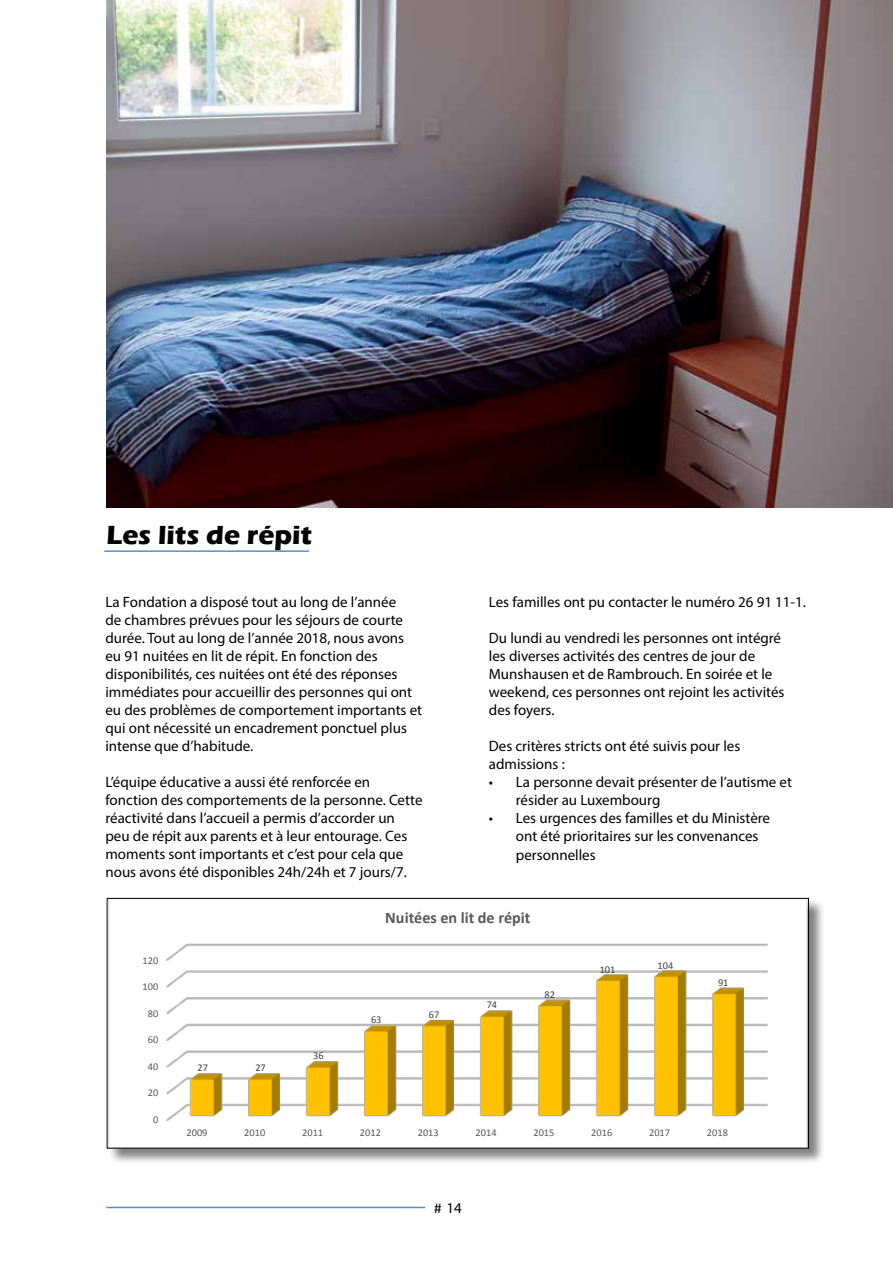
<style>
.page{position:relative;width:893px;height:1263px;background:#fff}
.page>*{position:absolute;margin:0;border:0;box-sizing:border-box;transform-origin:0 0}
.t1{font:700 27px "Eras ITC";color:#000}
.t2{font:700 16.2px "Calibri";color:#595959}
.t3{font:15px/18px "Myriad Pro";color:#000}
.t4{font:10.35px "Calibri";color:#595959}
.t5{font:10.35px "Calibri";color:#404040}
.s1{font-family:"Calibri"}
</style>
<div class="page">
<hr style="left:106px;top:1207px;width:319px;height:1px;background:#5091cd">
<img style="left:106px;top:0;width:787px;height:508px">
<hr style="left:104px;top:550px;width:205px;height:2px;background:#5091cd">
<div style="left:107px;top:898px;width:719px;height:267px;background:#000;opacity:.5"></div>
<div style="left:109px;top:899px;width:698px;height:249px;background:#fff"></div>
<img style="left:166px;top:943px;width:602px;height:178px">
<div style="left:107px;top:898px;width:702px;height:250px;border:1px solid #000"></div>
<h1 class="t1" style="left:106px;top:519px;width:207px">Les lits de répit</h1>
<p class="t3" style="left:105px;top:592px;width:318px">La Fondation a disposé tout au long de l’année<br>de chambres prévues pour les séjours de courte durée. Tout au long de l’année 2018, nous avons eu 91 nuitées en lit de répit. En fonction des disponibilités, ces nuitées ont été des réponses immédiates pour accueillir des personnes qui ont eu des problèmes de comportement importants et qui ont nécessité un encadrement ponctuel plus intense que d’habitude.</p>
<p class="t3" style="left:105px;top:772px;width:319px">L’équipe éducative a aussi été renforcée en fonction des comportements de la personne. Cette réactivité dans l’accueil a permis d’accorder un peu de répit aux parents et à leur entourage. Ces moments sont importants et c’est pour cela que nous avons été disponibles 24h/24h et 7 jours/7.</p>
<p class="t3" style="left:489px;top:592px;width:319px">Les familles ont pu contacter le numéro 26 91 11-1.</p>
<p class="t3" style="left:489px;top:628px;width:297px">Du lundi au vendredi les personnes ont intégré les diverses activités des centres de jour de Munshausen et de Rambrouch. En soirée et le weekend, ces personnes ont rejoint les activités des foyers.</p>
<p class="t3" style="left:489px;top:736px;width:253px">Des critères stricts ont été suivis pour les admissions :</p>
<p class="t3" style="left:516px;top:772px;width:278px;text-indent:-27px">• La personne devait présenter de l’autisme et résider au Luxembourg</p>
<p class="t3" style="left:516px;top:808px;width:256px;text-indent:-27px">• Les urgences des familles et du Ministère ont été prioritaires sur les convenances</p>
<p class="t3" style="left:516px;top:846px;width:81px">personnelles</p>
<p class="t4" style="left:143px;top:953px;width:17px">120</p>
<p class="t4" style="left:143px;top:980px;width:17px">100</p>
<p class="t4" style="left:148px;top:1006px;width:12px">80</p>
<p class="t4" style="left:148px;top:1033px;width:12px">60</p>
<p class="t4" style="left:148px;top:1059px;width:12px">40</p>
<p class="t4" style="left:148px;top:1086px;width:12px">20</p>
<p class="t4" style="left:153px;top:1112px;width:7px">0</p>
<p class="t5" style="left:198px;top:1061px;width:12px">27</p>
<p class="t5" style="left:255px;top:1061px;width:12px">27</p>
<p class="t5" style="left:313px;top:1049px;width:12px">36</p>
<p class="t2" style="left:385px;top:907px;width:147px">Nuitées en lit de répit</p>
<p class="t5" style="left:371px;top:1013px;width:12px">63</p>
<p class="t5" style="left:429px;top:1008px;width:12px">67</p>
<p class="t5" style="left:487px;top:998px;width:12px">74</p>
<p class="t5" style="left:544px;top:988px;width:12px">82</p>
<p class="t5" style="left:600px;top:963px;width:17px">101</p>
<p class="t5" style="left:657px;top:959px;width:17px">104</p>
<p class="t5" style="left:718px;top:976px;width:12px">91</p>
<p class="t4" style="left:186px;top:1125px;width:23px">2009</p>
<p class="t4" style="left:244px;top:1125px;width:23px">2010</p>
<p class="t4" style="left:302px;top:1125px;width:23px">2011</p>
<p class="t4" style="left:360px;top:1125px;width:23px">2012</p>
<p class="t4" style="left:418px;top:1125px;width:23px">2013</p>
<p class="t4" style="left:476px;top:1125px;width:23px">2014</p>
<p class="t4" style="left:533px;top:1125px;width:23px">2015</p>
<p class="t4" style="left:591px;top:1125px;width:23px">2016</p>
<p class="t4" style="left:649px;top:1125px;width:23px">2017</p>
<p class="t4" style="left:707px;top:1125px;width:23px">2018</p>
<p class="t3" style="left:434px;top:1198px;width:29px"><span class="s1">#</span> 14</p>
</div>
